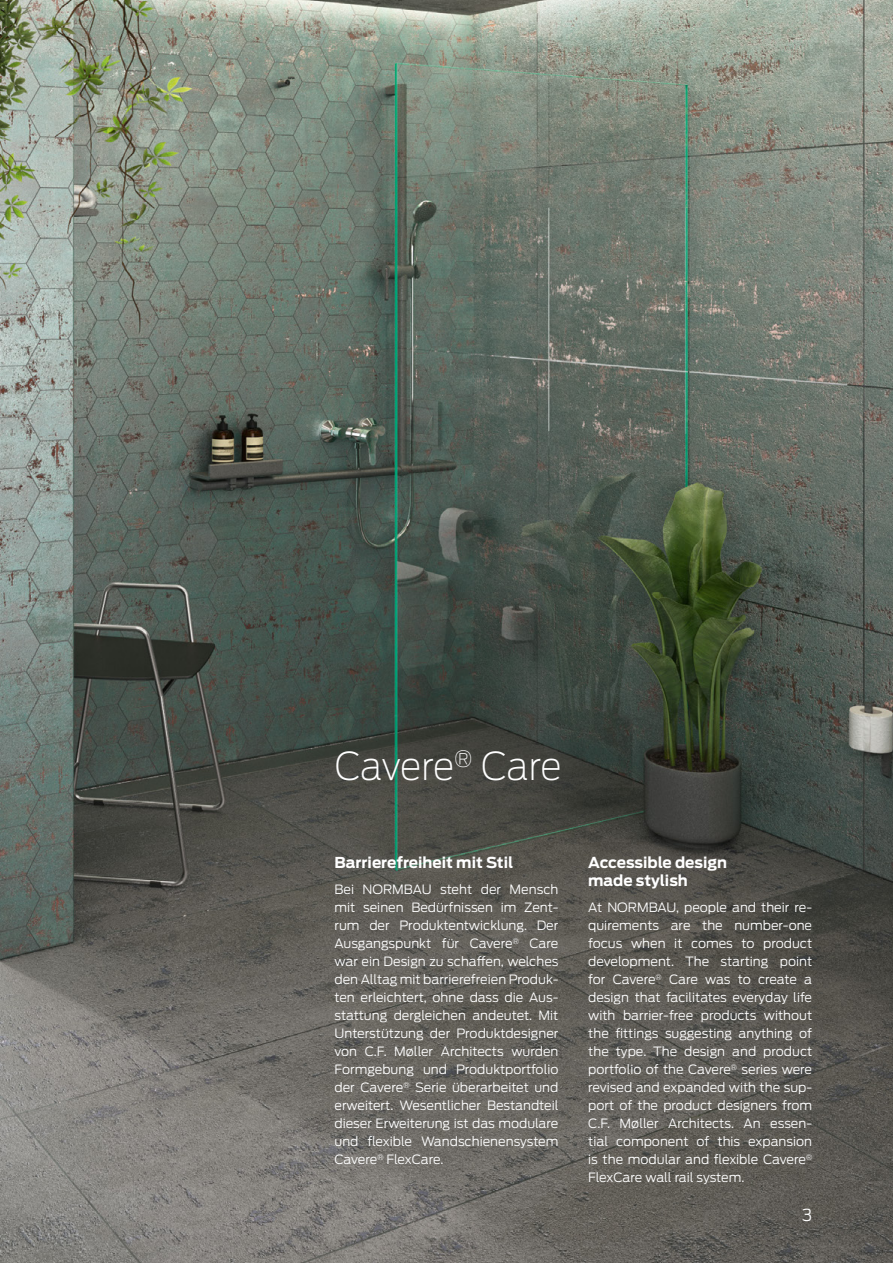
<style>
.page{position:relative;width:893px;height:1263px;background:#fff}
.page>*{position:absolute;margin:0;border:0;box-sizing:border-box;transform-origin:0 0}
.t1{font:200 38.25px "Antenna";letter-spacing:-.015em;color:#fff;scale:.95 1}
.t2{font:300 16.5px "Antenna";color:#fff}
.t3{font:700 15px/18px "Antenna";color:#fff}
.t4{font:300 12.75px/18px "Antenna";color:#fff;text-align:justify}
</style>
<div class="page">
<img style="left:0;top:0;width:893px;height:1263px">
<h1 class="t1" style="left:335px;top:743px;width:240px">Cavere<sup>®</sup> Care</h1>
<p class="t3" style="left:334px;top:853px;width:180px">Barrierefreiheit mit Stil</p>
<p class="t4" style="left:334px;top:880px;width:225px">Bei NORMBAU steht der Mensch mit seinen Bedürfnissen im Zent&shy;rum der Produktentwicklung. Der Ausgangspunkt für Cavere<sup>®</sup> Care war ein Design zu schaffen, welches den Alltag mit barrierefreien Produk&shy;ten erleichtert, ohne dass die Aus&shy;stattung dergleichen andeutet. Mit Unterstützung der Produktdesigner von C.F. Møller Architects wurden Formgebung und Produktportfolio der Cavere<sup>®</sup> Serie überarbeitet und erweitert. Wesentlicher Bestandteil dieser Erweiterung ist das modulare und flexible Wandschienensystem Cavere<sup>®</sup> FlexCare.</p>
<p class="t3" style="left:588px;top:853px;width:141px">Accessible design made stylish</p>
<p class="t4" style="left:588px;top:898px;width:225px">At NORMBAU, people and their re&shy;quirements are the number-one focus when it comes to product development. The starting point for Cavere<sup>®</sup> Care was to create a design that facilitates everyday life with barrier-free products without the fittings suggesting anything of the type. The design and product portfolio of the Cavere<sup>®</sup> series were revised and expanded with the sup&shy;port of the product designers from C.F. Møller Architects. An essen&shy;tial component of this expansion is the modular and flexible Cavere<sup>® </sup>FlexCare wall rail system.</p>
<p class="t2" style="left:802px;top:1205px;width:12px">3</p>
</div>
